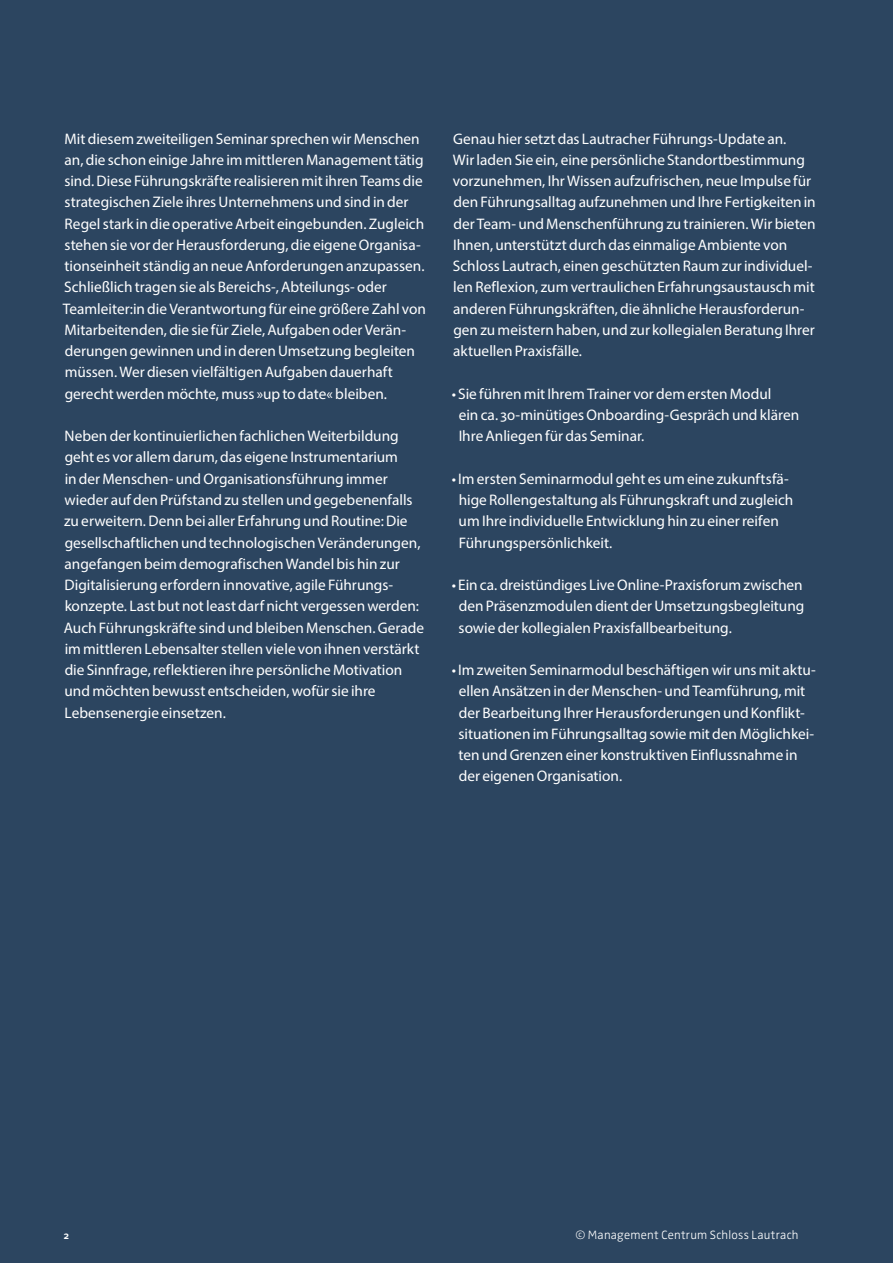
<style>
.page{position:relative;width:893px;height:1263px;background:#2c4560}
.page>*{position:absolute;margin:0;border:0;box-sizing:border-box;transform-origin:0 0}
.A_Mengentext_10pt_ne{font:15.3px/21.3px "Myriad Pro";color:#fff}
.A_Mengentext_8_2pt{font:300 12.45px "Zwo Pro";letter-spacing:.02em;color:#fff}
.t1{font:700 10.5px "Zwo Pro";color:#fff}
</style>
<div class="page">
<p class="A_Mengentext_10pt_ne" style="left:63px;top:127px;width:365px">Mit diesem zweiteiligen Seminar sprechen wir Menschen an, die schon einige Jahre im mittleren Management tätig sind. Diese Führungskräfte realisieren mit ihren Teams die strategischen Ziele ihres Unternehmens und sind in der Regel stark in die operative Arbeit eingebunden. Zugleich stehen sie vor der Herausforderung, die eigene Organisa&shy;tionseinheit ständig an neue Anforderungen anzupassen.<br>Schließlich tragen sie als Bereichs-, Abteilungs- oder Teamleiter:in die Verantwortung für eine größere Zahl von Mitarbeitenden, die sie für Ziele, Aufgaben oder Verän&shy;derungen gewinnen und in deren Umsetzung begleiten müssen. Wer diesen vielfältigen Aufgaben dauerhaft gerecht werden möchte, muss »up to date« bleiben.</p>
<p class="A_Mengentext_10pt_ne" style="left:64px;top:425px;width:362px">Neben der kontinuierlichen fachlichen Weiterbildung geht es vor allem darum, das eigene Instrumentarium<br>in der Menschen- und Organisationsführung immer wieder auf den Prüfstand zu stellen und gegebenenfalls zu erweitern. Denn bei aller Erfahrung und Routine: Die gesellschaftlichen und technologischen Veränderungen, angefangen beim demografischen Wandel bis hin zur Digitalisierung erfordern innovative, agile Führungs&shy;konzepte. Last but not least darf nicht vergessen werden:<br>Auch Führungskräfte sind und bleiben Menschen. Gerade im mittleren Lebensalter stellen viele von ihnen verstärkt die Sinnfrage, reflektieren ihre persönliche Motivation und möchten bewusst entscheiden, wofür sie ihre Lebensenergie einsetzen.</p>
<p class="A_Mengentext_10pt_ne" style="left:453px;top:127px;width:364px">Genau hier setzt das Lautracher Führungs-Update an.<br>Wir laden Sie ein, eine persönliche Standortbestimmung vorzunehmen, Ihr Wissen aufzufrischen, neue Impulse für den Führungsalltag aufzunehmen und Ihre Fertigkeiten in der Team- und Menschenführung zu trainieren. Wir bieten Ihnen, unterstützt durch das einmalige Ambiente von Schloss Lautrach, einen geschützten Raum zur individuel&shy;len Reflexion, zum vertraulichen Erfahrungsaustausch mit anderen Führungskräften, die ähnliche Herausforderun&shy;gen zu meistern haben, und zur kollegialen Beratung Ihrer aktuellen Praxisfälle.</p>
<p class="A_Mengentext_10pt_ne" style="left:459px;top:383px;width:342px;text-indent:-7px">• Sie führen mit Ihrem Trainer vor dem ersten Modul<br>ein ca. 30-minütiges Onboarding-Gespräch und klären<br>Ihre Anliegen für das Seminar.</p>
<p class="A_Mengentext_10pt_ne" style="left:459px;top:468px;width:336px;text-indent:-7px">• Im ersten Seminarmodul geht es um eine zukunftsfä&shy;hige Rollengestaltung als Führungskraft und zugleich um Ihre individuelle Entwicklung hin zu einer reifen Führungspersönlichkeit.</p>
<p class="A_Mengentext_10pt_ne" style="left:459px;top:574px;width:347px;text-align:justify;text-indent:-7px">• Ein ca. dreistündiges Live Online-Praxisforum zwischen den Präsenzmodulen dient der Umsetzungsbegleitung sowie der kollegialen Praxisfallbearbeitung.</p>
<p class="A_Mengentext_10pt_ne" style="left:459px;top:659px;width:359px;text-indent:-7px">• Im zweiten Seminarmodul beschäftigen wir uns mit aktu&shy;ellen Ansätzen in der Menschen- und Teamführung, mit der Bearbeitung Ihrer Herausforderungen und Konflikt&shy;situationen im Führungsalltag sowie mit den Möglichkei&shy;ten und Grenzen einer konstruktiven Einflussnahme in der eigenen Organisation.</p>
<p class="t1" style="left:64px;top:1228px;width:7px">2</p>
<p class="A_Mengentext_8_2pt" style="left:575px;top:1225px;width:225px">© Management Centrum Schloss Lautrach</p>
</div>
